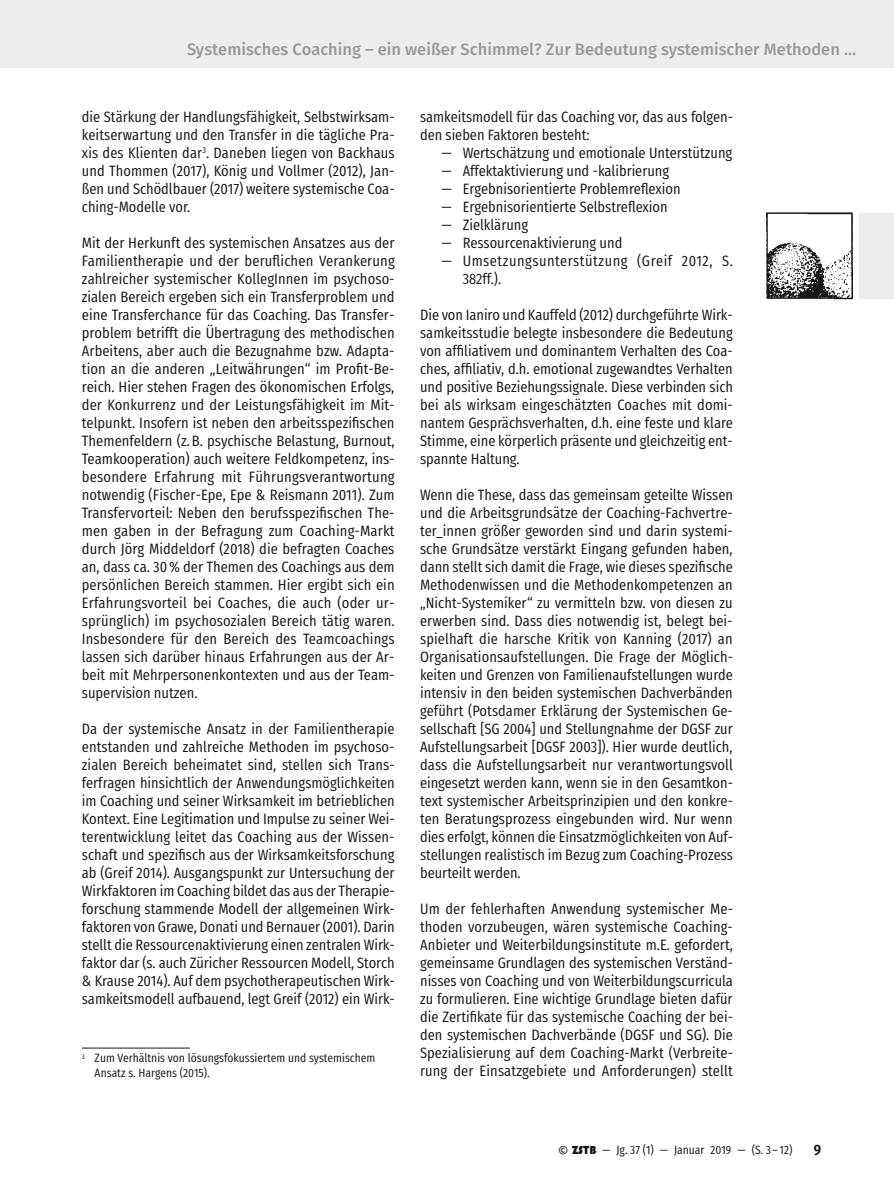
<style>
.page{position:relative;width:894px;height:1193px;background:#fff}
.page>*{position:absolute;margin:0;border:0;box-sizing:border-box;transform-origin:0 0}
.t1{font:500 16.5px "Fira Sans";color:#999}
.t2{font:15px/18px "Fira Sans Condensed";color:#151616;text-align:justify}
.t3{font:15px/18px "Fira Sans Condensed";letter-spacing:.035em;color:#151616}
.t4{font:600 15px "Fira Sans Condensed";color:#151616}
.t5{font:12px/14.4px "Fira Sans Condensed";color:#151616}
.s1{font-family:"Fira Sans";font-size:13.5px}
.s2{font-family:"Bauhaus 93"}
</style>
<div class="page">
<div style="left:790px;top:213px;width:103px;height:85px;background:#eceded"></div>
<img style="left:766px;top:212px;width:92px;height:88px">
<hr style="left:0;top:0;width:1px;height:67px;background:#eceded">
<div style="left:1px;top:0;width:892px;height:67px;background:#eceded"></div>
<hr style="left:82px;top:1047px;width:108px;height:1px;background:#151616">
<p class="t1" style="left:187px;top:36px;width:670px">Systemisches Coaching – ein weißer Schimmel? Zur Bedeutung systemischer Methoden …</p>
<p class="t2" style="left:82px;top:106px;width:314px">die Stärkung der Handlungsfähigkeit, Selbstwirksam&shy;keitserwartung und den Transfer in die tägliche Pra&shy;xis des Klienten dar<sup>3</sup>. Daneben liegen von Backhaus und Thommen (2017), König und Vollmer (2012), Jan&shy;ßen und Schödlbauer (2017) weitere systemische Coa&shy;ching-Modelle vor.</p>
<p class="t2" style="left:82px;top:232px;width:314px">Mit der Herkunft des systemischen Ansatzes aus der Familientherapie und der beruflichen Verankerung zahlreicher systemischer KollegInnen im psychoso&shy;zialen Bereich ergeben sich ein Transferproblem und eine Transferchance für das Coaching. Das Transfer&shy;problem betrifft die Übertragung des methodischen Arbeitens, aber auch die Bezugnahme bzw. Adapta&shy;tion an die anderen „Leitwährungen“ im Profit-Be&shy;reich. Hier stehen Fragen des ökonomischen Erfolgs, der Konkurrenz und der Leistungsfähigkeit im Mit&shy;telpunkt. Insofern ist neben den arbeitsspezifischen Themenfeldern (z.B. psychische Belastung, Burnout, Teamkooperation) auch weitere Feldkompetenz, ins&shy;besondere Erfahrung mit Führungsverantwortung notwendig (Fischer-Epe, Epe &amp; Reismann 2011). Zum Transfervorteil: Neben den berufsspezifischen The&shy;men gaben in der Befragung zum Coaching-Markt durch Jörg Middeldorf (2018) die befragten Coaches an, dass ca. 30% der Themen des Coachings aus dem persönlichen Bereich stammen. Hier ergibt sich ein Erfahrungsvorteil bei Coaches, die auch (oder ur&shy;sprünglich) im psychosozialen Bereich tätig waren.<br>Insbesondere für den Bereich des Teamcoachings lassen sich darüber hinaus Erfahrungen aus der Ar&shy;beit mit Mehrpersonenkontexten und aus der Team&shy;supervision nutzen.</p>
<p class="t2" style="left:82px;top:718px;width:314px">Da der systemische Ansatz in der Familientherapie entstanden und zahlreiche Methoden im psychoso&shy;zialen Bereich beheimatet sind, stellen sich Trans&shy;ferfragen hinsichtlich der Anwendungsmöglichkeiten im Coaching und seiner Wirksamkeit im betrieblichen Kontext. Eine Legitimation und Impulse zu seiner Wei&shy;terentwicklung leitet das Coaching aus der Wissen&shy;schaft und spezifisch aus der Wirksamkeitsforschung ab (Greif 2014). Ausgangspunkt zur Untersuchung der Wirkfaktoren im Coaching bildet das aus der Therapie&shy;forschung stammende Modell der allgemeinen Wirk&shy;faktoren von Grawe, Donati und Bernauer (2001). Darin stellt die Ressourcenaktivierung einen zentralen Wirk&shy;faktor dar (s. auch Züricher Ressourcen Modell, Storch &amp; Krause 2014). Auf dem psychotherapeutischen Wirk&shy;samkeitsmodell aufbauend, legt Greif (2012) ein Wirk-</p>
<p class="t5" style="left:95px;top:1050px;width:282px;text-indent:-13px"><sup>3</sup> Zum Verhältnis von lösungsfokussiertem und systemischem<br>Ansatz s. Hargens (2015).</p>
<p class="t2" style="left:420px;top:106px;width:314px">samkeitsmodell für das Coaching vor, das aus folgen&shy;den sieben Faktoren besteht:</p>
<p class="t2" style="left:441px;top:142px;width:292px">— Wertschätzung und emotionale Unterstützung</p>
<p class="t2" style="left:441px;top:160px;width:229px">— Affektaktivierung und -kalibrierung</p>
<p class="t2" style="left:441px;top:178px;width:241px">— Ergebnisorientierte Problemreflexion</p>
<p class="t2" style="left:441px;top:196px;width:228px">— Ergebnisorientierte Selbstreflexion</p>
<p class="t2" style="left:441px;top:214px;width:88px">— Zielklärung</p>
<p class="t2" style="left:441px;top:232px;width:182px">— Ressourcenaktivierung und</p>
<p class="t3" style="left:462px;top:250px;width:272px;text-indent:-21px">— Umsetzungsunterstützung (Greif 2012, S.<br>382ff.).</p>
<p class="t2" style="left:420px;top:304px;width:314px">Die von Ianiro und Kauffeld (2012) durchgeführte Wirk&shy;samkeitsstudie belegte insbesondere die Bedeutung von affiliativem und dominantem Verhalten des Coa&shy;ches, affiliativ, d.h. emotional zugewandtes Verhalten und positive Beziehungssignale. Diese verbinden sich bei als wirksam eingeschätzten Coaches mit domi&shy;nantem Gesprächsverhalten, d.h. eine feste und klare Stimme, eine körperlich präsente und gleichzeitig ent&shy;spannte Haltung.</p>
<p class="t2" style="left:420px;top:484px;width:314px">Wenn die These, dass das gemeinsam geteilte Wissen und die Arbeitsgrundsätze der Coaching-Fachvertre&shy;ter_innen größer geworden sind und darin systemi&shy;sche Grundsätze verstärkt Eingang gefunden haben, dann stellt sich damit die Frage, wie dieses spezifische Methodenwissen und die Methodenkompetenzen an „Nicht-Systemiker“ zu vermitteln bzw. von diesen zu erwerben sind. Dass dies notwendig ist, belegt bei&shy;spielhaft die harsche Kritik von Kanning (2017) an Organisationsaufstellungen. Die Frage der Möglich&shy;keiten und Grenzen von Familienaufstellungen wurde intensiv in den beiden systemischen Dachverbänden geführt (Potsdamer Erklärung der Systemischen Ge&shy;sellschaft [SG 2004] und Stellungnahme der DGSF zur Aufstellungsarbeit [DGSF 2003]). Hier wurde deutlich, dass die Aufstellungsarbeit nur verantwortungsvoll eingesetzt werden kann, wenn sie in den Gesamtkon&shy;text systemischer Arbeitsprinzipien und den konkre&shy;ten Beratungsprozess eingebunden wird. Nur wenn dies erfolgt, können die Einsatzmöglichkeiten von Auf&shy;stellungen realistisch im Bezug zum Coaching-Prozess beurteilt werden.</p>
<p class="t2" style="left:420px;top:898px;width:314px">Um der fehlerhaften Anwendung systemischer Me&shy;thoden vorzubeugen, wären systemische Coaching-Anbieter und Weiterbildungsinstitute m.E. gefordert, gemeinsame Grundlagen des systemischen Verständ&shy;nisses von Coaching und von Weiterbildungscurricula zu formulieren. Eine wichtige Grundlage bieten dafür die Zertifikate für das systemische Coaching der bei&shy;den systemischen Dachverbände (DGSF und SG). Die Spezialisierung auf dem Coaching-Markt (Verbreite&shy;rung der Einsatzgebiete und Anforderungen) stellt</p>
<p class="t5" style="left:558px;top:1142px;width:236px"><span class="s1">©</span> <span class="s2">ZSTB</span> — Jg. 37 (1) — Januar 2019 — (S. 3 – 12)</p>
<p class="t4" style="left:813px;top:1135px;width:9px">9</p>
</div>
